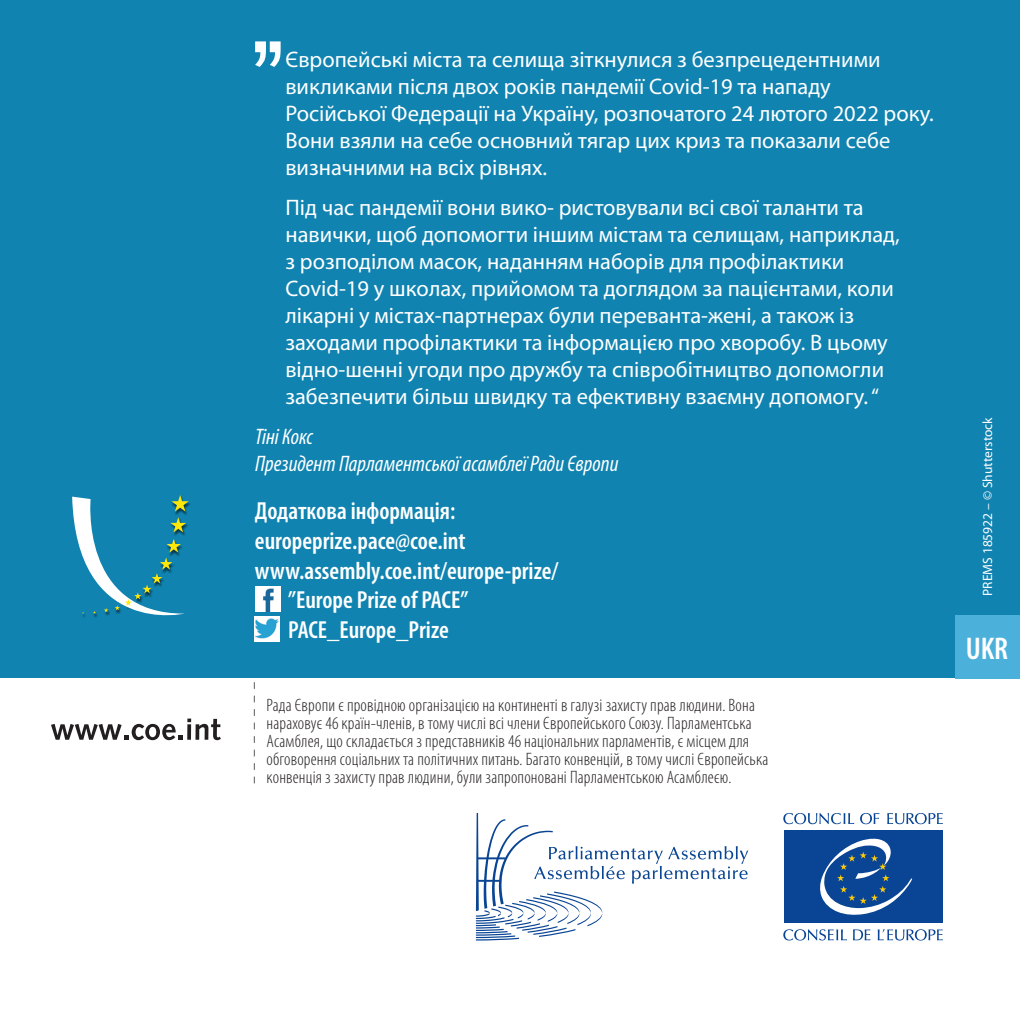
<style>
.page{position:relative;width:1020px;height:1020px;background:#fff}
.page>*{position:absolute;margin:0;border:0;box-sizing:border-box;transform-origin:0 0}
.t1{font:600 condensed 31.5px "Myriad Pro";color:#fff}
.t2{font:600 condensed 24.75px "Myriad Pro";color:#fff}
.t3{font:22.5px/27px "Myriad Pro";color:#fff}
.t4{font:italic condensed 22.5px/27px "Myriad Pro";color:#fff}
.t5{font:300 condensed 18px/18px "Myriad Pro";letter-spacing:.01em;color:#231f20}
.t6{font:13.5px "Myriad Pro";color:#fff}
</style>
<div class="page">
<div style="left:0;top:0;width:1020px;height:678px;background:#1083b0"></div>
<svg style="left:72px;top:495px;width:117px;height:123px"></svg>
<svg style="left:254px;top:682px;width:1px;height:101px"></svg>
<svg style="left:51px;top:718px;width:170px;height:22px"></svg>
<svg style="left:476px;top:813px;width:272px;height:127px"></svg>
<svg style="left:860px;top:813px;width:19px;height:11px"></svg>
<svg style="left:887px;top:813px;width:56px;height:11px"></svg>
<svg style="left:783px;top:813px;width:71px;height:11px"></svg>
<svg style="left:878px;top:929px;width:65px;height:11px"></svg>
<svg style="left:853px;top:929px;width:17px;height:11px"></svg>
<svg style="left:783px;top:929px;width:64px;height:11px"></svg>
<div style="left:784px;top:830px;width:158px;height:93px;background:#094594"></div>
<svg style="left:820px;top:838px;width:93px;height:77px"></svg>
<img style="left:255px;top:586px;width:26px;height:25px">
<div style="left:254px;top:616px;width:25px;height:25px;background:#fff"></div>
<img style="left:254px;top:618px;width:25px;height:21px">
<div style="left:955px;top:615px;width:65px;height:64px;background:#4bb1db"></div>
<svg style="left:255px;top:41px;width:26px;height:26px"></svg>
<p class="t3" style="left:285px;top:46px;width:650px">Європейські міста та селища зіткнулися з безпрецедентними викликами після двох років пандемії Covid-19 та нападу Російської Федерації на Україну, розпочатого 24 лютого 2022 року.<br>Вони взяли на себе основний тягар цих криз та показали себе визначними на всіх рівнях.</p>
<p class="t3" style="left:285px;top:194px;width:616px">Під час пандемії вони вико- ристовували всі свої таланти та навички, щоб допомогти іншим містам та селищам, наприклад, з розподілом масок, наданням наборів для профілактики Covid-19 у школах, прийомом та доглядом за пацієнтами, коли лікарні у містах-партнерах були переванта-жені, а також із заходами профілактики та інформацією про хворобу. В цьому відно-шенні угоди про дружбу та співробітництво допомогли забезпечити більш швидку та ефективну взаємну допомогу. ‘‘</p>
<p class="t4" style="left:255px;top:423px;width:365px">Тіні Кокс<br>Президент Парламентської асамблеї Ради Європи</p>
<p class="t2" style="left:255px;top:496px;width:202px">Додаткова інформація:</p>
<p class="t2" style="left:255px;top:525px;width:212px">europeprize.pace@coe.int</p>
<p class="t2" style="left:255px;top:555px;width:305px">www.assembly.coe.int/europe-prize/</p>
<p class="t2" style="left:288px;top:585px;width:182px">”Europe Prize of PACE”</p>
<p class="t2" style="left:288px;top:615px;width:162px">PACE_Europe_Prize</p>
<p class="t5" style="left:267px;top:696px;width:503px">Рада Європи є провідною організацією на континенті в галузі захисту прав людини. Вона нараховує 46 країн-членів, в тому числі всі члени Європейського Союзу. Парламентська Асамблея, що складається з представників 46 національних парламентів, є місцем для обговорення соціальних та політичних питань. Багато конвенцій, в тому числі Європейська конвенція з захисту прав людини, були запропоновані Парламентською Асамблеєю.</p>
<p class="t6" style="left:979px;top:596px;width:180px;rotate:-90deg">PREMS 185922 – © Shutterstock</p>
<h1 class="t1" style="left:966px;top:629px;width:44px">UKR</h1>
</div>
